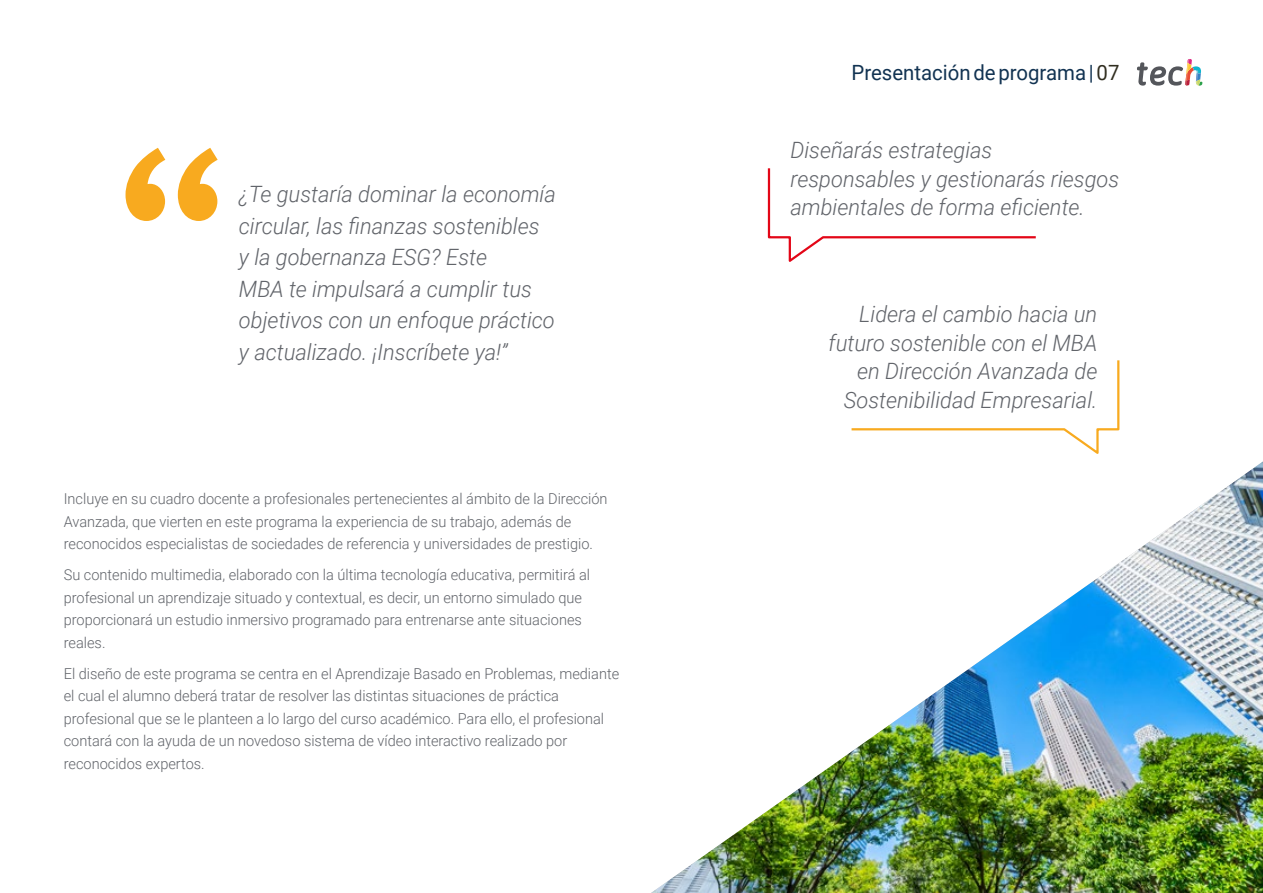
<style>
.page{position:relative;width:1263px;height:893px;background:#fff}
.page>*{position:absolute;margin:0;border:0;box-sizing:border-box;transform-origin:0 0}
.t1{font:italic 300 22.5px/28.5px "Roboto";color:#61646a}
.t2{font:21px "Roboto";color:#123352}
.t3{font:300 15px/22.5px "Roboto";color:#61646a}
.s1{color:#312e20}
</style>
<div class="page">
<img style="left:651px;top:461px;width:612px;height:432px">
<svg style="left:126px;top:148px;width:92px;height:73px"></svg>
<svg style="left:767px;top:168px;width:269px;height:94px"></svg>
<svg style="left:851px;top:360px;width:269px;height:94px"></svg>
<svg style="left:1137px;top:59px;width:65px;height:27px"></svg>
<h1 class="t1" style="left:239px;top:178px;width:318px;line-height:31.5px">¿Te gustaría dominar la economía circular, las finanzas sostenibles<br>y la gobernanza ESG? Este<br>MBA te impulsará a cumplir tus objetivos con un enfoque práctico y actualizado. ¡Inscríbete ya!”</h1>
<p class="t3" style="left:64px;top:487px;width:545px">Incluye en su cuadro docente a profesionales pertenecientes al ámbito de la Dirección<br>Avanzada, que vierten en este programa la experiencia de su trabajo, además de reconocidos especialistas de sociedades de referencia y universidades de prestigio.</p>
<p class="t3" style="left:64px;top:563px;width:528px">Su contenido multimedia, elaborado con la última tecnología educativa, permitirá al profesional un aprendizaje situado y contextual, es decir, un entorno simulado que proporcionará un estudio inmersivo programado para entrenarse ante situaciones reales.</p>
<p class="t3" style="left:64px;top:662px;width:557px">El diseño de este programa se centra en el Aprendizaje Basado en Problemas, mediante el cual el alumno deberá tratar de resolver las distintas situaciones de práctica profesional que se le planteen a lo largo del curso académico. Para ello, el profesional contará con la ayuda de un novedoso sistema de vídeo interactivo realizado por reconocidos expertos.</p>
<h2 class="t2" style="left:851px;top:57px;width:269px">Presentación de programa | <span class="s1">07</span></h2>
<h1 class="t1" style="left:790px;top:135px;width:331px">Diseñarás estrategias responsables y gestionarás riesgos ambientales de forma eficiente.</h1>
<h1 class="t1" style="left:828px;top:299px;width:270px;text-align:right">Lidera el cambio hacia un futuro sostenible con el MBA en Dirección Avanzada de<br>Sostenibilidad Empresarial.</h1>
</div>
